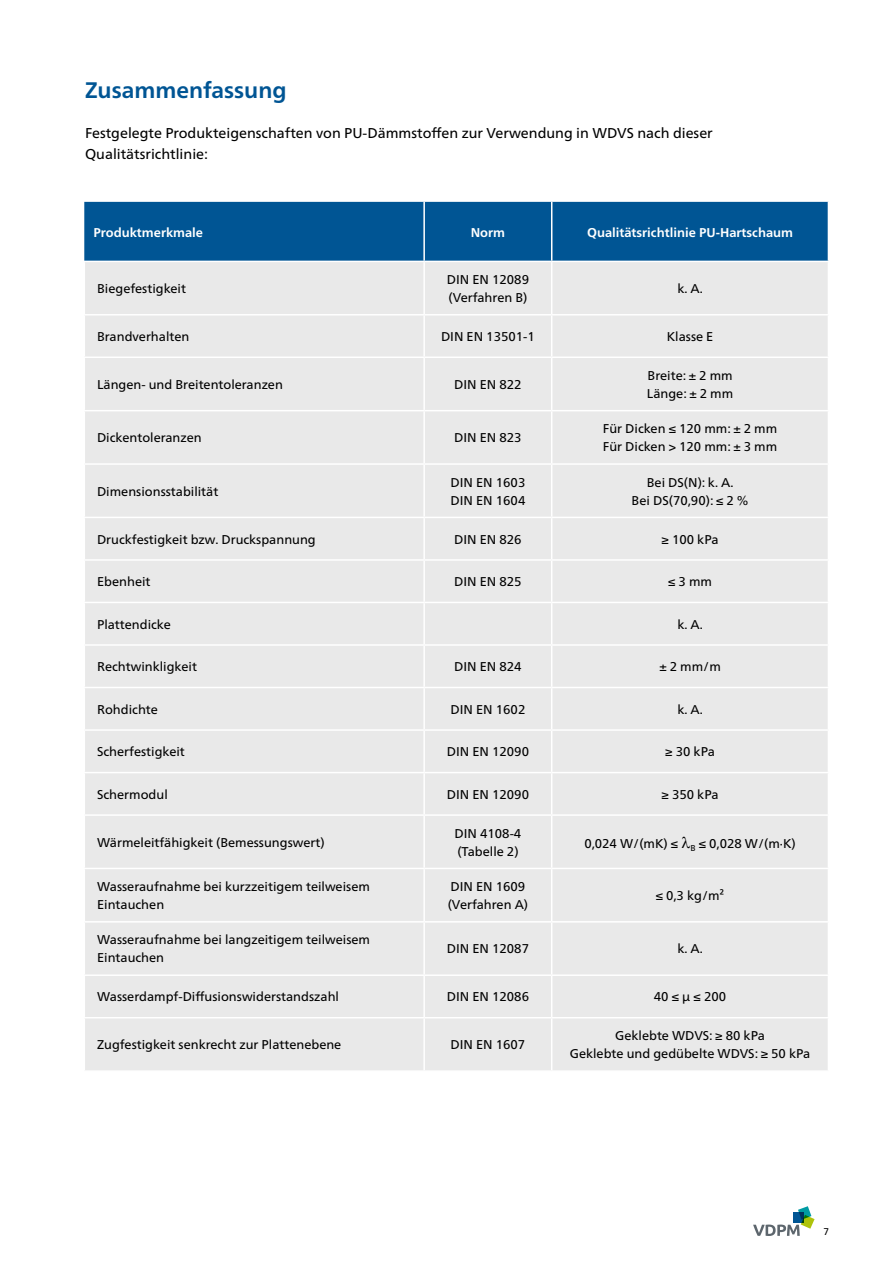
<style>
.page{position:relative;width:893px;height:1263px;background:#fff}
.page>*{position:absolute;margin:0;border:0;box-sizing:border-box;transform-origin:0 0}
.t1{font:700 22.5px "Frutiger Neue LT Pro";color:#005594}
.t2{font:14.25px/21.1px "Frutiger Neue LT Pro";color:#000}
.t3{font:12.75px/18px "Frutiger Neue LT Pro";color:#000}
.t4{font:700 12.75px "Frutiger Neue LT Pro";color:#fff}
.t5{font:9.75px "Frutiger Neue LT Pro";color:#000}
</style>
<div class="page">
<svg style="left:753px;top:1206px;width:62px;height:30px"></svg>
<div style="left:84px;top:202px;width:744px;height:59px;background:#005594"></div>
<div style="left:85px;top:262px;width:743px;height:808px;background:#e9e9e9"></div>
<hr style="left:423px;top:202px;width:2px;height:59px;background:#fff">
<hr style="left:551px;top:202px;width:1px;height:59px;background:#fff">
<hr style="left:423px;top:262px;width:2px;height:52px;background:#fff">
<hr style="left:551px;top:262px;width:1px;height:52px;background:#fff">
<hr style="left:84px;top:314px;width:340px;height:1px;background:#fff">
<hr style="left:424px;top:314px;width:128px;height:1px;background:#fff">
<hr style="left:423px;top:315px;width:2px;height:41px;background:#fff">
<hr style="left:552px;top:314px;width:277px;height:1px;background:#fff">
<hr style="left:551px;top:315px;width:1px;height:41px;background:#fff">
<hr style="left:84px;top:356px;width:340px;height:2px;background:#fff">
<hr style="left:424px;top:356px;width:128px;height:2px;background:#fff">
<hr style="left:423px;top:358px;width:2px;height:52px;background:#fff">
<hr style="left:552px;top:356px;width:277px;height:2px;background:#fff">
<hr style="left:551px;top:358px;width:1px;height:52px;background:#fff">
<hr style="left:84px;top:410px;width:340px;height:1px;background:#fff">
<hr style="left:424px;top:410px;width:128px;height:1px;background:#fff">
<hr style="left:423px;top:411px;width:2px;height:52px;background:#fff">
<hr style="left:552px;top:410px;width:277px;height:1px;background:#fff">
<hr style="left:551px;top:411px;width:1px;height:52px;background:#fff">
<hr style="left:84px;top:463px;width:340px;height:2px;background:#fff">
<hr style="left:424px;top:463px;width:128px;height:2px;background:#fff">
<hr style="left:423px;top:465px;width:2px;height:52px;background:#fff">
<hr style="left:552px;top:463px;width:277px;height:2px;background:#fff">
<hr style="left:551px;top:465px;width:1px;height:52px;background:#fff">
<hr style="left:84px;top:517px;width:340px;height:1px;background:#fff">
<hr style="left:424px;top:517px;width:128px;height:1px;background:#fff">
<hr style="left:423px;top:518px;width:2px;height:41px;background:#fff">
<hr style="left:552px;top:517px;width:277px;height:1px;background:#fff">
<hr style="left:551px;top:518px;width:1px;height:41px;background:#fff">
<hr style="left:84px;top:559px;width:340px;height:2px;background:#fff">
<hr style="left:424px;top:559px;width:128px;height:2px;background:#fff">
<hr style="left:423px;top:561px;width:2px;height:41px;background:#fff">
<hr style="left:552px;top:559px;width:277px;height:2px;background:#fff">
<hr style="left:551px;top:561px;width:1px;height:41px;background:#fff">
<hr style="left:84px;top:602px;width:340px;height:1px;background:#fff">
<hr style="left:424px;top:602px;width:128px;height:1px;background:#fff">
<hr style="left:423px;top:603px;width:2px;height:41px;background:#fff">
<hr style="left:552px;top:602px;width:277px;height:1px;background:#fff">
<hr style="left:551px;top:603px;width:1px;height:41px;background:#fff">
<hr style="left:84px;top:644px;width:340px;height:2px;background:#fff">
<hr style="left:424px;top:644px;width:128px;height:2px;background:#fff">
<hr style="left:423px;top:646px;width:2px;height:41px;background:#fff">
<hr style="left:552px;top:644px;width:277px;height:2px;background:#fff">
<hr style="left:551px;top:646px;width:1px;height:41px;background:#fff">
<hr style="left:84px;top:687px;width:340px;height:1px;background:#fff">
<hr style="left:424px;top:687px;width:128px;height:1px;background:#fff">
<hr style="left:423px;top:688px;width:2px;height:41px;background:#fff">
<hr style="left:552px;top:687px;width:277px;height:1px;background:#fff">
<hr style="left:551px;top:688px;width:1px;height:41px;background:#fff">
<hr style="left:84px;top:729px;width:340px;height:2px;background:#fff">
<hr style="left:424px;top:729px;width:128px;height:2px;background:#fff">
<hr style="left:423px;top:731px;width:2px;height:41px;background:#fff">
<hr style="left:552px;top:729px;width:277px;height:2px;background:#fff">
<hr style="left:551px;top:731px;width:1px;height:41px;background:#fff">
<hr style="left:84px;top:772px;width:340px;height:1px;background:#fff">
<hr style="left:424px;top:772px;width:128px;height:1px;background:#fff">
<hr style="left:423px;top:773px;width:2px;height:41px;background:#fff">
<hr style="left:552px;top:772px;width:277px;height:1px;background:#fff">
<hr style="left:551px;top:773px;width:1px;height:41px;background:#fff">
<hr style="left:84px;top:814px;width:340px;height:2px;background:#fff">
<hr style="left:424px;top:814px;width:128px;height:2px;background:#fff">
<hr style="left:423px;top:816px;width:2px;height:52px;background:#fff">
<hr style="left:552px;top:814px;width:277px;height:2px;background:#fff">
<hr style="left:551px;top:816px;width:1px;height:52px;background:#fff">
<hr style="left:84px;top:868px;width:340px;height:1px;background:#fff">
<hr style="left:424px;top:868px;width:128px;height:1px;background:#fff">
<hr style="left:423px;top:869px;width:2px;height:52px;background:#fff">
<hr style="left:552px;top:868px;width:277px;height:1px;background:#fff">
<hr style="left:551px;top:869px;width:1px;height:52px;background:#fff">
<hr style="left:84px;top:921px;width:340px;height:1px;background:#fff">
<hr style="left:424px;top:921px;width:128px;height:1px;background:#fff">
<hr style="left:423px;top:922px;width:2px;height:52px;background:#fff">
<hr style="left:552px;top:921px;width:277px;height:1px;background:#fff">
<hr style="left:551px;top:922px;width:1px;height:52px;background:#fff">
<hr style="left:84px;top:974px;width:340px;height:2px;background:#fff">
<hr style="left:424px;top:974px;width:128px;height:2px;background:#fff">
<hr style="left:423px;top:976px;width:2px;height:41px;background:#fff">
<hr style="left:552px;top:974px;width:277px;height:2px;background:#fff">
<hr style="left:551px;top:976px;width:1px;height:41px;background:#fff">
<hr style="left:84px;top:1017px;width:340px;height:1px;background:#fff">
<hr style="left:424px;top:1017px;width:128px;height:1px;background:#fff">
<hr style="left:423px;top:1018px;width:2px;height:52px;background:#fff">
<hr style="left:552px;top:1017px;width:277px;height:1px;background:#fff">
<hr style="left:551px;top:1018px;width:1px;height:52px;background:#fff">
<svg style="left:682px;top:836px;width:8px;height:12px"></svg>
<h1 class="t1" style="left:85px;top:77px;width:203px">Zusammenfassung</h1>
<p class="t2" style="left:85px;top:123px;width:629px">Festgelegte Produkteigenschaften von PU-Dämmstoffen zur Verwendung in WDVS nach dieser<br>Qualitätsrichtlinie:</p>
<p class="t4" style="left:94px;top:225px;width:111px">Produktmerkmale</p>
<p class="t4" style="left:471px;top:225px;width:36px">Norm</p>
<p class="t4" style="left:587px;top:225px;width:207px">Qualitätsrichtlinie PU-Hartschaum</p>
<p class="t3" style="left:97px;top:279px;width:91px">B iegefestigkeit</p>
<p class="t3" style="left:447px;top:270px;width:84px">DIN EN 12089 (Verfahren B)</p>
<p class="t3" style="left:677px;top:279px;width:27px">k. A.</p>
<p class="t3" style="left:97px;top:327px;width:94px">Brandverhalten</p>
<p class="t3" style="left:441px;top:327px;width:95px">DIN EN 13501-1</p>
<p class="t3" style="left:667px;top:327px;width:46px">Klasse E</p>
<p class="t3" style="left:97px;top:375px;width:187px">Längen- und Breitentoleranzen</p>
<p class="t3" style="left:454px;top:375px;width:69px">DIN EN 822</p>
<p class="t3" style="left:647px;top:366px;width:88px">Breite: ± 2 mm<br>Länge: ± 2 mm</p>
<p class="t3" style="left:97px;top:429px;width:106px">Dickentoleranzen</p>
<p class="t3" style="left:454px;top:429px;width:69px">DIN EN 823</p>
<p class="t3" style="left:603px;top:420px;width:176px">Für Dicken ≤ 120 mm: ± 2 mm<br>Für Dicken &gt; 120 mm: ± 3 mm</p>
<p class="t3" style="left:97px;top:482px;width:123px">Dimensionsstabilität</p>
<p class="t3" style="left:451px;top:473px;width:76px">DIN EN 1603<br>DIN EN 1604</p>
<p class="t3" style="left:632px;top:473px;width:118px;text-align:center">Bei DS(N): k. A.<br>Bei DS(70,90): ≤ 2 %</p>
<p class="t3" style="left:97px;top:530px;width:220px">Druckfestigkeit bzw. Druckspannung</p>
<p class="t3" style="left:454px;top:530px;width:69px">DIN EN 826</p>
<p class="t3" style="left:662px;top:530px;width:59px">≥ 100 kPa</p>
<p class="t3" style="left:97px;top:572px;width:55px">Ebenheit</p>
<p class="t3" style="left:454px;top:572px;width:69px">DIN EN 825</p>
<p class="t3" style="left:668px;top:572px;width:45px">≤ 3 mm</p>
<p class="t3" style="left:97px;top:615px;width:75px">Plattendicke</p>
<p class="t3" style="left:677px;top:615px;width:27px">k. A.</p>
<p class="t3" style="left:97px;top:657px;width:101px">Rechtwinkligkeit</p>
<p class="t3" style="left:454px;top:657px;width:69px">DIN EN 824</p>
<p class="t3" style="left:659px;top:657px;width:63px">± 2 mm/m</p>
<p class="t3" style="left:97px;top:700px;width:62px">Rohdichte</p>
<p class="t3" style="left:451px;top:700px;width:76px">DIN EN 1602</p>
<p class="t3" style="left:677px;top:700px;width:27px">k. A.</p>
<p class="t3" style="left:97px;top:742px;width:89px">Scherfestigkeit</p>
<p class="t3" style="left:447px;top:742px;width:84px">DIN EN 12090</p>
<p class="t3" style="left:665px;top:742px;width:51px">≥ 30 kPa</p>
<p class="t3" style="left:97px;top:785px;width:72px">Schermodul</p>
<p class="t3" style="left:447px;top:785px;width:84px">DIN EN 12090</p>
<p class="t3" style="left:662px;top:785px;width:59px">≥ 350 kPa</p>
<p class="t3" style="left:97px;top:833px;width:229px">Wärmeleitfähigkeit (Bemessungswert)</p>
<p class="t3" style="left:455px;top:824px;width:68px">DIN 4108-4 (Tabelle 2)</p>
<p class="t3" style="left:584px;top:834px;width:213px">0,024 W/(mK) ≤ <sub>B</sub> ≤ 0,028 W/(m·K)</p>
<p class="t3" style="left:97px;top:877px;width:274px">Wasseraufnahme bei kurzzeitigem teilweisem<br>Eintauchen</p>
<p class="t3" style="left:448px;top:877px;width:82px">DIN EN 1609 (Verfahren A)</p>
<p class="t3" style="left:656px;top:886px;width:70px">≤ 0,3 kg/m²</p>
<p class="t3" style="left:97px;top:931px;width:275px">Wasseraufnahme bei langzeitigem teilweisem<br>Eintauchen</p>
<p class="t3" style="left:447px;top:940px;width:84px">DIN EN 12087</p>
<p class="t3" style="left:677px;top:940px;width:27px">k. A.</p>
<p class="t3" style="left:97px;top:988px;width:244px">Wasserdampf-Diffusionswiderstandszahl</p>
<p class="t3" style="left:447px;top:988px;width:84px">DIN EN 12086</p>
<p class="t3" style="left:654px;top:988px;width:74px">40 ≤ μ ≤ 200</p>
<p class="t3" style="left:97px;top:1036px;width:246px">Zugfestigkeit senkrecht zur Plattenebene</p>
<p class="t3" style="left:450px;top:1036px;width:76px">DIN EN 1607</p>
<p class="t3" style="left:570px;top:1027px;width:242px;text-align:center">Geklebte WDVS: ≥ 80 kPa<br>Geklebte und gedübelte WDVS: ≥ 50 kPa</p>
<p class="t5" style="left:823px;top:1225px;width:7px">7</p>
</div>
